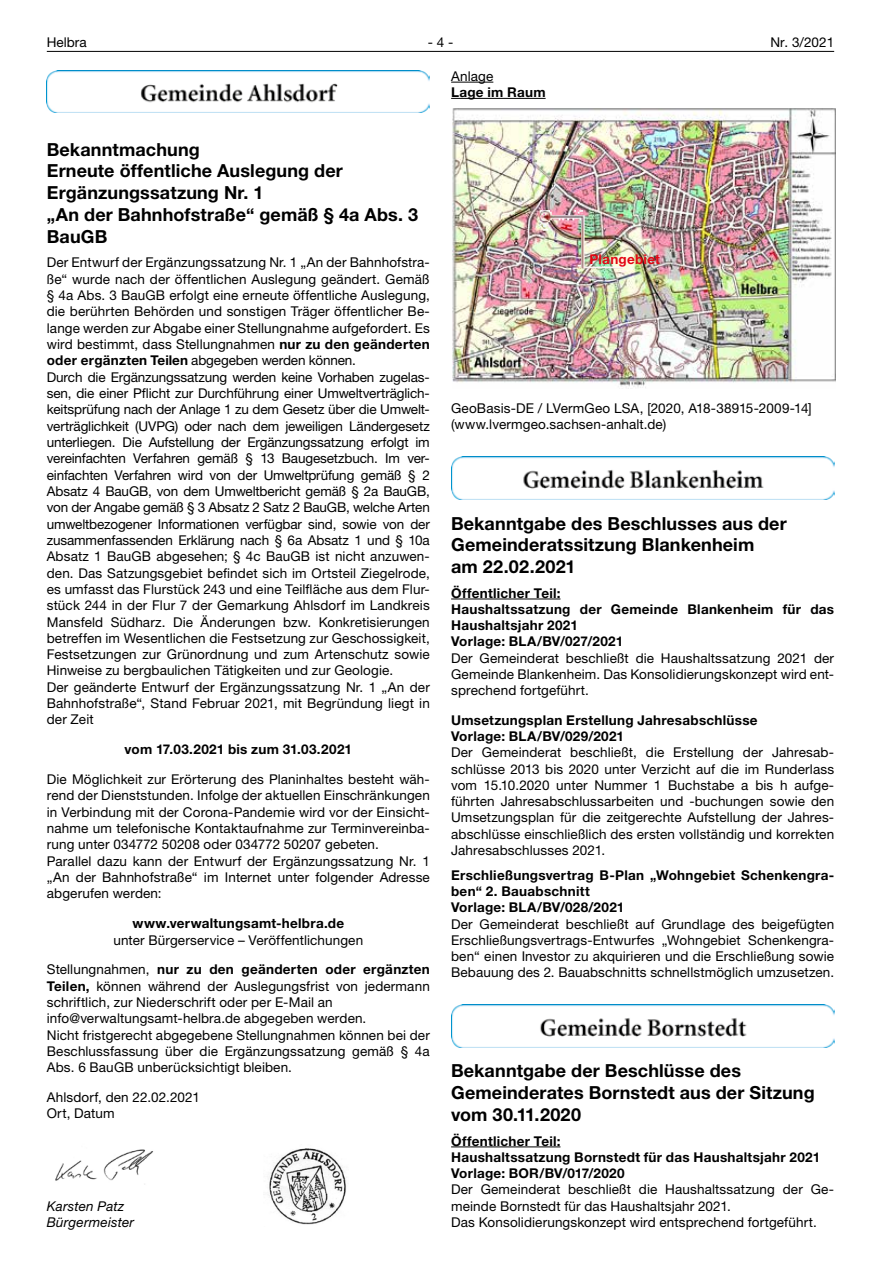
<style>
.page{position:relative;width:881px;height:1263px;background:#fff}
.page>*{position:absolute;margin:0;border:0;box-sizing:border-box;transform-origin:0 0}
.t1{font:700 18px/21.8px "Helvetica Neue LT";letter-spacing:.005em;color:#000}
.t2{font:13.5px/16.4px "Helvetica Neue LT";letter-spacing:.01em;color:#000}
.t3{font:700 13.5px/16.2px "Helvetica Neue LT";letter-spacing:.02em;color:#000}
.t4{font:italic 13.5px/16.4px "Helvetica Neue LT";letter-spacing:.015em;color:#000}
.t5{font:700 13.5px "Helvetica Neue LT";letter-spacing:.02em;color:#e30613}
.s1{font-weight:700}
</style>
<div class="page">
<hr style="left:47px;top:51px;width:786px;height:1px;background:#000">
<img style="left:47px;top:70px;width:382px;height:43px">
<img style="left:55px;top:1149px;width:99px;height:36px">
<hr style="left:451px;top:82px;width:42px;height:1px;background:#000">
<hr style="left:451px;top:98px;width:94px;height:1px;background:#000">
<img style="left:452px;top:108px;width:383px;height:280px">
<img style="left:451px;top:457px;width:382px;height:42px">
<hr style="left:451px;top:599px;width:109px;height:1px;background:#000">
<img style="left:451px;top:1005px;width:382px;height:42px">
<hr style="left:451px;top:1146px;width:109px;height:1px;background:#000">
<img style="left:269px;top:1148px;width:77px;height:77px">
<img style="left:539px;top:210px;width:83px;height:58px">
<p class="t2" style="left:47px;top:34px;width:41px">Helbra</p>
<p class="t2" style="left:427px;top:34px;width:27px">- 4 -</p>
<p class="t2" style="left:770px;top:34px;width:65px">Nr. 3/2021</p>
<h1 class="t1" style="left:47px;top:138px;width:373px">Bekanntmachung<br>Erneute öffentliche Auslegung der<br>Ergänzungssatzung Nr. 1<br>„An der Bahnhofstraße“ gemäß § 4a Abs. 3<br>BauGB</h1>
<p class="t2" style="left:47px;top:254px;width:384px">Der Entwurf der Ergänzungssatzung Nr. 1 „An der Bahnhofstra&shy;ße“ wurde nach der öffentlichen Auslegung geändert. Gemäß § 4a Abs. 3 BauGB erfolgt eine erneute öffentliche Auslegung, die berührten Behörden und sonstigen Träger öffentlicher Be&shy;lange werden zur Abgabe einer Stellungnahme aufgefordert. Es wird bestimmt, dass Stellungnahmen <span class="s1">nur zu den geänderten oder ergänzten Teilen</span> abgegeben werden können.<br>Durch die Ergänzungssatzung werden keine Vorhaben zugelas&shy;sen, die einer Pflicht zur Durchführung einer Umweltverträglich&shy;keitsprüfung nach der Anlage 1 zu dem Gesetz über die Umwelt&shy;verträglichkeit (UVPG) oder nach dem jeweiligen Ländergesetz unterliegen. Die Aufstellung der Ergänzungssatzung erfolgt im vereinfachten Verfahren gemäß § 13 Baugesetzbuch. Im ver&shy;einfachten Verfahren wird von der Umweltprüfung gemäß § 2<br>Absatz 4 BauGB, von dem Umweltbericht gemäß § 2a BauGB, von der Angabe gemäß § 3 Absatz 2 Satz 2 BauGB, welche Arten umweltbezogener Informationen verfügbar sind, sowie von der zusammenfassenden Erklärung nach § 6a Absatz 1 und § 10a Absatz 1 BauGB abgesehen; § 4c BauGB ist nicht anzuwen&shy;den. Das Satzungsgebiet befindet sich im Ortsteil Ziegelrode, es umfasst das Flurstück 243 und eine Teilfläche aus dem Flur&shy;stück 244 in der Flur 7 der Gemarkung Ahlsdorf im Landkreis Mansfeld Südharz. Die Änderungen bzw. Konkretisierungen betreffen im Wesentlichen die Festsetzung zur Geschossigkeit, Festsetzungen zur Grünordnung und zum Artenschutz sowie Hinweise zu bergbaulichen Tätigkeiten und zur Geologie.<br>Der geänderte Entwurf der Ergänzungssatzung Nr. 1 „An der Bahnhofstraße“, Stand Februar 2021, mit Begründung liegt in der Zeit</p>
<p class="t3" style="left:124px;top:741px;width:229px">vom 17.03.2021 bis zum 31.03.2021</p>
<p class="t2" style="left:47px;top:771px;width:384px">Die Möglichkeit zur Erörterung des Planinhaltes besteht wäh&shy;rend der Dienststunden. Infolge der aktuellen Einschränkungen in Verbindung mit der Corona-Pandemie wird vor der Einsicht&shy;nahme um telefonische Kontaktaufnahme zur Terminvereinba&shy;rung unter 034772 50208 oder 034772 50207 gebeten.<br>Parallel dazu kann der Entwurf der Ergänzungssatzung Nr. 1 „An der Bahnhofstraße“ im Internet unter folgender Adresse abgerufen werden:</p>
<p class="t3" style="left:132px;top:915px;width:213px">www.verwaltungsamt-helbra.de</p>
<p class="t2" style="left:113px;top:931px;width:251px">unter Bürgerservice – Veröffentlichungen</p>
<p class="t2" style="left:47px;top:961px;width:384px">Stellungnahmen, <span class="s1">nur zu den geänderten oder ergänzten Teilen,</span> können während der Auslegungsfrist von jedermann schriftlich, zur Niederschrift oder per E-Mail an info@verwaltungsamt-helbra.de abgegeben werden.<br>Nicht fristgerecht abgegebene Stellungnahmen können bei der Beschlussfassung über die Ergänzungssatzung gemäß § 4a Abs. 6 BauGB unberücksichtigt bleiben.</p>
<p class="t2" style="left:47px;top:1089px;width:155px">Ahlsdorf, den 22.02.2021<br>Ort, Datum</p>
<p class="t4" style="left:47px;top:1197px;width:89px">Karsten Patz<br>Bürgermeister</p>
<p class="t2" style="left:451px;top:68px;width:44px">Anlage</p>
<p class="t3" style="left:451px;top:84px;width:96px">Lage im Raum</p>
<p class="t5" style="left:589px;top:250px;width:72px">Plangebiet</p>
<p class="t2" style="left:451px;top:400px;width:362px">GeoBasis-DE / LVermGeo LSA, [2020, A18-38915-2009-14] (www.lvermgeo.sachsen-anhalt.de)</p>
<h1 class="t1" style="left:451px;top:512px;width:337px">Bekanntgabe des Beschlusses aus der<br>Gemeinderatssitzung Blankenheim<br>am 22.02.2021</h1>
<p class="t3" style="left:451px;top:584px;width:384px">Öffentlicher Teil:<br>Haushaltssatzung der Gemeinde Blankenheim für das<br>Haushaltsjahr 2021<br>Vorlage: BLA/BV/027/2021</p>
<p class="t2" style="left:451px;top:649px;width:384px;text-align:justify">Der Gemeinderat beschließt die Haushaltssatzung 2021 der Gemeinde Blankenheim. Das Konsolidierungskonzept wird ent&shy;sprechend fortgeführt.</p>
<p class="t3" style="left:451px;top:712px;width:308px">Umsetzungsplan Erstellung Jahresabschlüsse<br>Vorlage: BLA/BV/029/2021</p>
<p class="t2" style="left:451px;top:744px;width:384px;text-align:justify">Der Gemeinderat beschließt, die Erstellung der Jahresab&shy;schlüsse 2013 bis 2020 unter Verzicht auf die im Runderlass vom 15.10.2020 unter Nummer 1 Buchstabe a bis h aufge&shy;führten Jahresabschlussarbeiten und -buchungen sowie den Umsetzungsplan für die zeitgerechte Aufstellung der Jahres&shy;abschlüsse einschließlich des ersten vollständig und korrekten Jahresabschlusses 2021.</p>
<p class="t3" style="left:451px;top:866px;width:384px">Erschließungsvertrag B-Plan „Wohngebiet Schenkengra&shy;ben“ 2. Bauabschnitt<br>Vorlage: BLA/BV/028/2021</p>
<p class="t2" style="left:451px;top:915px;width:384px;text-align:justify">Der Gemeinderat beschließt auf Grundlage des beigefügten Erschließungsvertrags-Entwurfes „Wohngebiet Schenkengra&shy;ben“ einen Investor zu akquirieren und die Erschließung sowie Bebauung des 2. Bauabschnitts schnellstmöglich umzusetzen.</p>
<h1 class="t1" style="left:451px;top:1060px;width:365px">Bekanntgabe der Beschlüsse des<br>Gemeinderates Bornstedt aus der Sitzung vom 30.11.2020</h1>
<p class="t3" style="left:451px;top:1132px;width:370px">Öffentlicher Teil:<br>Haushaltssatzung Bornstedt für das Haushaltsjahr 2021<br>Vorlage: BOR/BV/017/2020</p>
<p class="t2" style="left:451px;top:1181px;width:384px">Der Gemeinderat beschließt die Haushaltssatzung der Ge&shy;meinde Bornstedt für das Haushaltsjahr 2021.<br>Das Konsolidierungskonzept wird entsprechend fortgeführt.</p>
</div>
